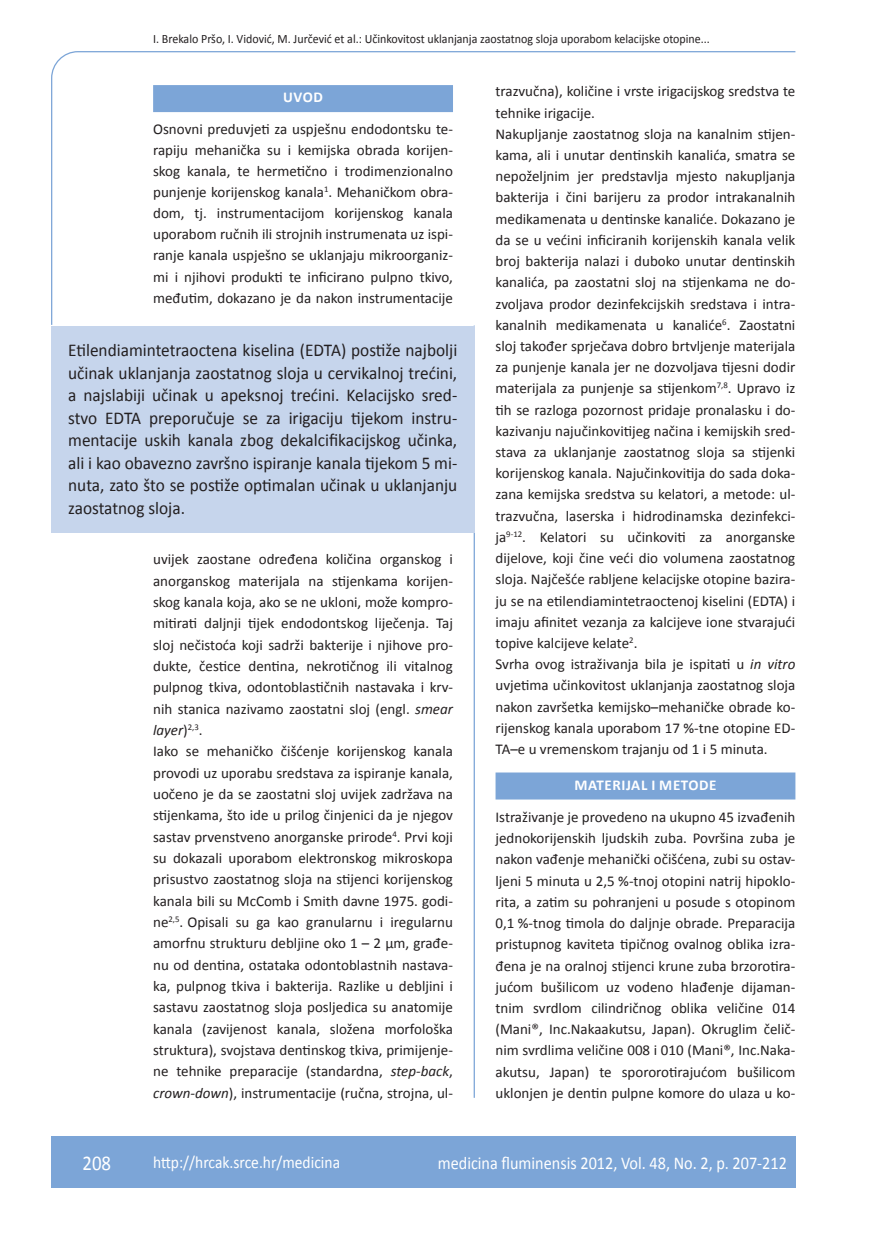
<style>
.page{position:relative;width:872px;height:1234px;background:#fff}
.page>*{position:absolute;margin:0;border:0;box-sizing:border-box;transform-origin:0 0}
.t1{font:21px "Calibri";color:#fff;scale:.9 1}
.anterfile{font:18px/22.5px "Calibri";color:#231f20;text-align:justify;scale:.96 1}
.t2{font:18px "Calibri";color:#fff;scale:.9 1}
.t3{font:17.25px "Calibri";color:#fff;scale:.9 1}
.osnovni_tekst{font:15px/21.1px "Calibri";color:#231f20;text-align:justify}
.naslov_ruler{font:700 15px "Calibri";letter-spacing:.04em;color:#fff}
.glava{font:12.75px "Calibri";color:#231f20;scale:.94 1}
.s1{font-style:italic}
</style>
<div class="page">
<svg style="left:51px;top:51px;width:745px;height:274px"></svg>
<hr style="left:473px;top:325px;width:2px;height:772px;background:#7ca5d7">
<div style="left:51px;top:1135px;width:744px;height:51px;background:#7ca5d7"></div>
<div style="left:153px;top:85px;width:300px;height:27px;background:#7ca5d7"></div>
<div style="left:495px;top:772px;width:300px;height:27px;background:#7ca5d7"></div>
<div style="left:51px;top:325px;width:423px;height:207px;background:#c6d5ec"></div>
<p class="glava" style="left:153px;top:30px;width:594px">I. Brekalo Pršo, I. Vidović, M. Jurčević et al.: Učinkovitost uklanjanja zaostatnog sloja uporabom kelacijske otopine...</p>
<p class="naslov_ruler" style="left:283px;top:88px;width:41px">UVOD</p>
<p class="osnovni_tekst" style="left:153px;top:118px;width:301px">Osnovni preduvjeti za uspješnu endodontsku te&shy;rapiju mehanička su i kemijska obrada korijen&shy;skog kanala, te hermetično i trodimenzionalno punjenje korijenskog kanala<sup>1</sup>. Mehaničkom obra&shy;dom, tj. instrumentacijom korijenskog kanala uporabom ručnih ili strojnih instrumenata uz ispi&shy;ranje kanala uspješno se uklanjaju mikroorganiz&shy;mi i njihovi produkti te inficirano pulpno tkivo, međutim, dokazano je da nakon instrumentacije</p>
<p class="anterfile" style="left:68px;top:338px;width:407px">Etilendiamintetraoctena kiselina (EDTA) postiže najbolji učinak uklanjanja zaostatnog sloja u cervikalnoj trećini, a najslabiji učinak u apeksnoj trećini. Kelacijsko sred&shy;stvo EDTA preporučuje se za irigaciju tijekom instru&shy;mentacije uskih kanala zbog dekalcifikacijskog učinka, ali i kao obavezno završno ispiranje kanala tijekom 5 mi&shy;nuta, zato što se postiže optimalan učinak u uklanjanju zaostatnog sloja.</p>
<p class="osnovni_tekst" style="left:153px;top:548px;width:301px">uvijek zaostane određena količina organskog i anorganskog materijala na stijenkama korijen&shy;skog kanala koja, ako se ne ukloni, može kompro&shy;mitirati daljnji tijek endodontskog liječenja. Taj sloj nečistoća koji sadrži bakterije i njihove pro&shy;dukte, čestice dentina, nekrotičnog ili vitalnog pulpnog tkiva, odontoblastičnih nastavaka i krv&shy;nih stanica nazivamo zaostatni sloj (engl. <span class="s1">smear layer</span>)<sup>2,3</sup>.</p>
<p class="osnovni_tekst" style="left:153px;top:740px;width:301px">Iako se mehaničko čišćenje korijenskog kanala provodi uz uporabu sredstava za ispiranje kanala, uočeno je da se zaostatni sloj uvijek zadržava na stijenkama, što ide u prilog činjenici da je njegov sastav prvenstveno anorganske prirode<sup>4</sup>. Prvi koji su dokazali uporabom elektronskog mikroskopa prisustvo zaostatnog sloja na stijenci korijenskog kanala bili su McComb i Smith davne 1975. godi&shy;ne<sup>2,5</sup>. Opisali su ga kao granularnu i iregularnu amorfnu strukturu debljine oko 1 – 2 μm, građe&shy;nu od dentina, ostataka odontoblastnih nastava&shy;ka, pulpnog tkiva i bakterija. Razlike u debljini i sastavu zaostatnog sloja posljedica su anatomije kanala (zavijenost kanala, složena morfološka struktura), svojstava dentinskog tkiva, primijenje&shy;ne tehnike preparacije (standardna, <span class="s1">step-back</span>, <span class="s1">crown-down</span>), instrumentacije (ručna, strojna, ul-</p>
<p class="osnovni_tekst" style="left:495px;top:80px;width:301px">trazvučna), količine i vrste irigacijskog sredstva te tehnike irigacije.</p>
<p class="osnovni_tekst" style="left:495px;top:122px;width:301px">Nakupljanje zaostatnog sloja na kanalnim stijen&shy;kama, ali i unutar dentinskih kanalića, smatra se nepoželjnim jer predstavlja mjesto nakupljanja bakterija i čini barijeru za prodor intrakanalnih medikamenata u dentinske kanaliće. Dokazano je da se u većini inficiranih korijenskih kanala velik broj bakterija nalazi i duboko unutar dentinskih kanalića, pa zaostatni sloj na stijenkama ne do&shy;zvoljava prodor dezinfekcijskih sredstava i intra&shy;kanalnih medikamenata u kanaliće<sup>6</sup>. Zaostatni sloj također sprječava dobro brtvljenje materijala za punjenje kanala jer ne dozvoljava tijesni dodir materijala za punjenje sa stijenkom<sup>7,8</sup>. Upravo iz tih se razloga pozornost pridaje pronalasku i do&shy;kazivanju najučinkovitijeg načina i kemijskih sred&shy;stava za uklanjanje zaostatnog sloja sa stijenki korijenskog kanala. Najučinkovitija do sada doka&shy;zana kemijska sredstva su kelatori, a metode: ul&shy;trazvučna, laserska i hidrodinamska dezinfekci&shy;ja<sup>9-12</sup>. Kelatori su učinkoviti za anorganske dijelove, koji čine veći dio volumena zaostatnog sloja. Najčešće rabljene kelacijske otopine bazira&shy;ju se na etilendiamintetraoctenoj kiselini (EDTA) i imaju afinitet vezanja za kalcijeve ione stvarajući topive kalcijeve kelate<sup>2</sup>.</p>
<p class="osnovni_tekst" style="left:495px;top:652px;width:301px">Svrha ovog istraživanja bila je ispitati u <span class="s1">in vitro </span>uvjetima učinkovitost uklanjanja zaostatnog sloja nakon završetka kemijsko–mehaničke obrade ko&shy;rijenskog kanala uporabom 17 %-tne otopine ED-TA–e u vremenskom trajanju od 1 i 5 minuta.</p>
<p class="naslov_ruler" style="left:574px;top:775px;width:144px">MATERIJAL I METODE</p>
<p class="osnovni_tekst" style="left:495px;top:805px;width:301px">Istraživanje je provedeno na ukupno 45 izvađenih jednokorijenskih ljudskih zuba. Površina zuba je nakon vađenje mehanički očišćena, zubi su ostav&shy;ljeni 5 minuta u 2,5 %-tnoj otopini natrij hipoklo&shy;rita, a zatim su pohranjeni u posude s otopinom 0,1 %-tnog timola do daljnje obrade. Preparacija pristupnog kaviteta tipičnog ovalnog oblika izra&shy;đena je na oralnoj stijenci krune zuba brzorotira&shy;jućom bušilicom uz vodeno hlađenje dijaman&shy;tnim svrdlom cilindričnog oblika veličine 014 (Mani®, Inc.Nakaakutsu, Japan). Okruglim čelič&shy;nim svrdlima veličine 008 i 010 (Mani®, Inc.Naka&shy;akutsu, Japan) te spororotirajućom bušilicom uklonjen je dentin pulpne komore do ulaza u ko-</p>
<p class="t1" style="left:82px;top:1149px;width:33px">208</p>
<p class="t3" style="left:153px;top:1150px;width:209px">http://hrcak.srce.hr/medicina</p>
<p class="t2" style="left:438px;top:1151px;width:389px">medicina fluminensis 2012, Vol. 48, No. 2, p. 207-212</p>
</div>
